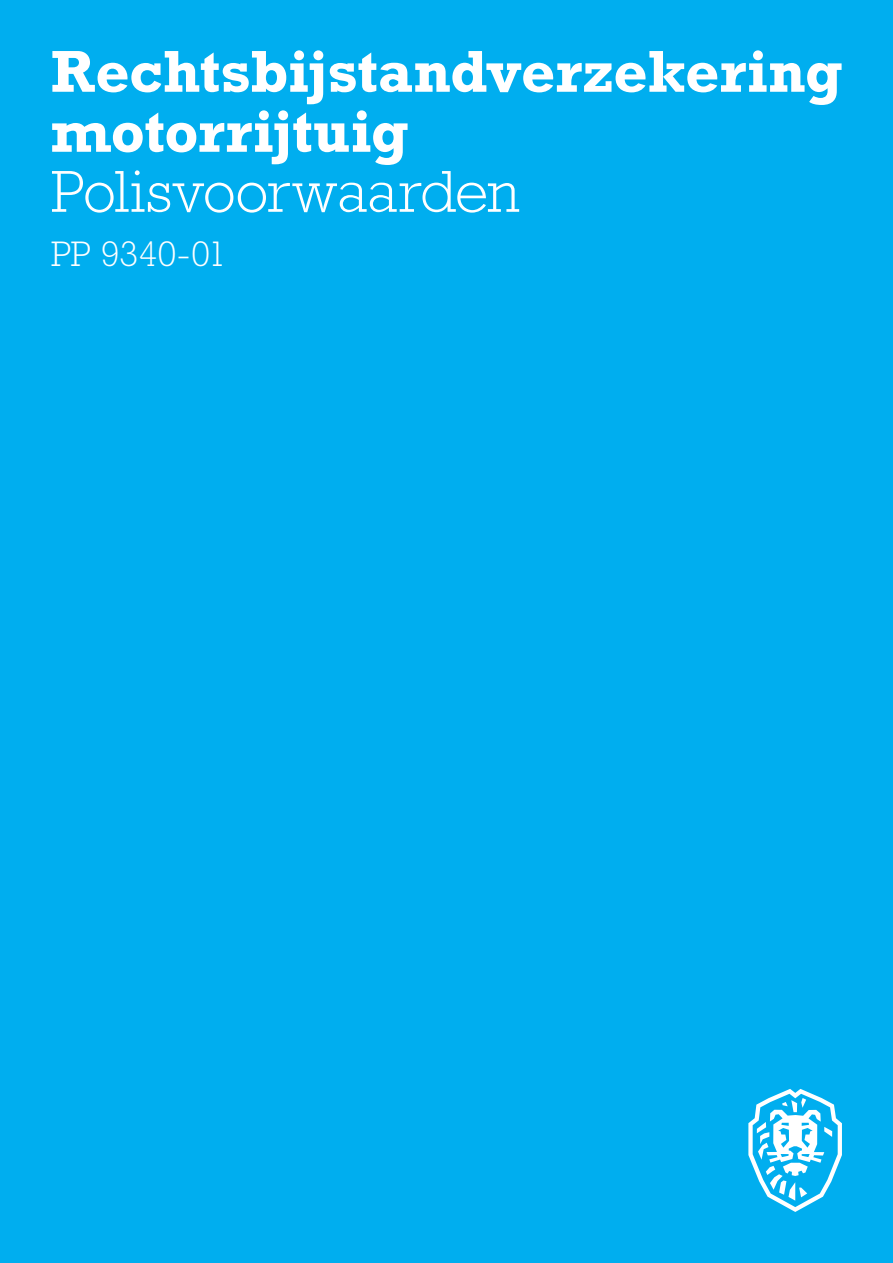
<style>
.page{position:relative;width:893px;height:1263px;background:#00aeef}
.page>*{position:absolute;margin:0;border:0;box-sizing:border-box;transform-origin:0 0}
.t1{font:700 60px/60px "Rockwell Std";letter-spacing:-.005em;color:#fff}
.t2{font:300 60px "Rockwell Std";letter-spacing:-.01em;color:#fff}
.t3{font:300 36px "Rockwell Std";letter-spacing:-.005em;color:#fff}
</style>
<div class="page">
<svg style="left:748px;top:1089px;width:94px;height:123px"></svg>
<p class="t1" style="left:51px;top:41px;width:793px">Rechtsbijstandverzekering motorrijtuig</p>
<p class="t2" style="left:51px;top:157px;width:470px">Polisvoorwaarden</p>
<p class="t3" style="left:51px;top:233px;width:177px">PP 9340-01</p>
</div>
